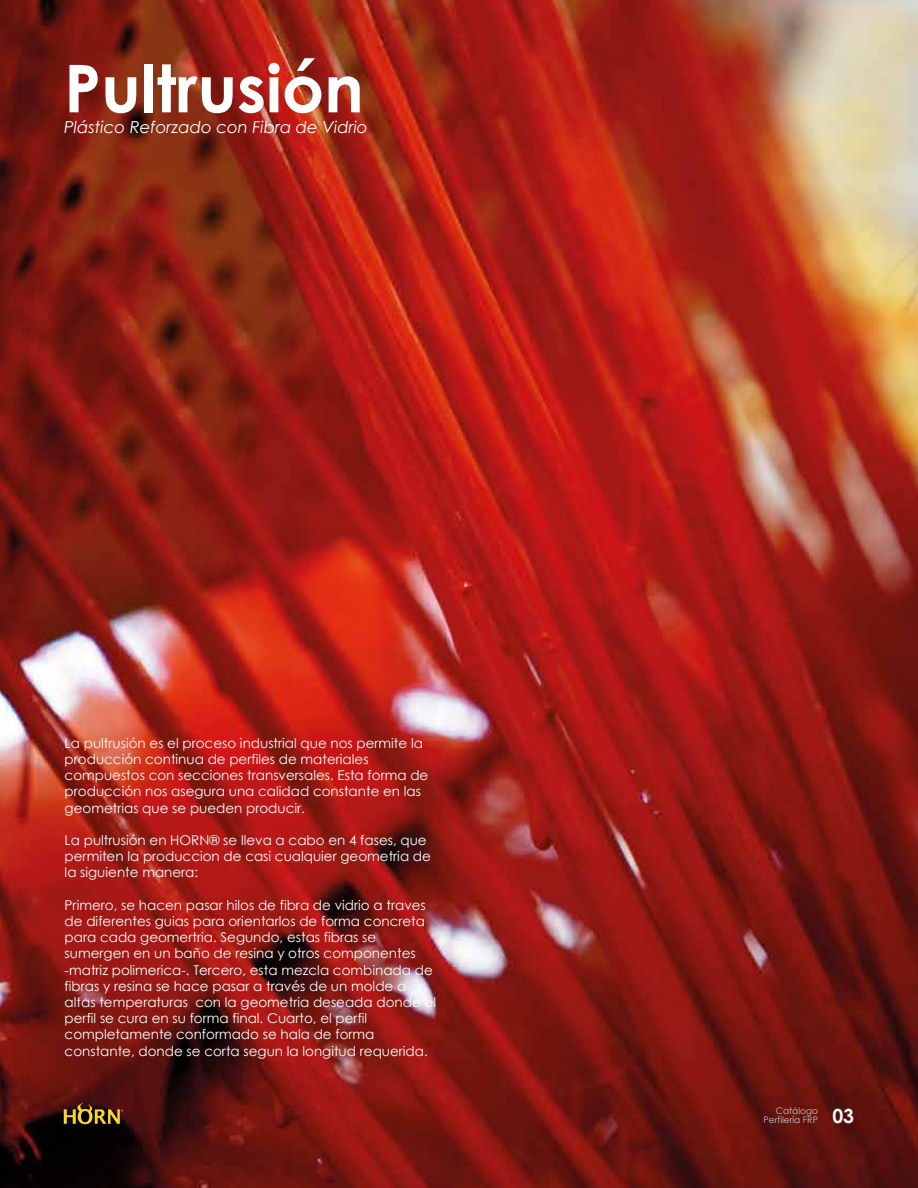
<style>
.page{position:relative;width:918px;height:1188px;background:#fff}
.page>*{position:absolute;margin:0;border:0;box-sizing:border-box;transform-origin:0 0}
.t1{font:700 66px "Century Gothic";color:#fff}
.t2{font:700 19.5px "Century Gothic";color:#f6f5f5}
.t3{font:italic 16.5px "Century Gothic";color:#fff}
.t4{font:13.5px/16.2px "Century Gothic";color:#fff}
.t5{font:9px/9px "Century Gothic";color:#c7c6c6;text-align:right}
</style>
<div class="page">
<img style="left:0;top:0;width:918px;height:1188px">
<svg style="left:64px;top:1102px;width:59px;height:22px"></svg>
<h1 class="t1" style="left:64px;top:38px;width:301px">Pultrusión</h1>
<p class="t3" style="left:64px;top:116px;width:305px">Plástico Reforzado con Fibra de Vidrio</p>
<p class="t4" style="left:65px;top:735px;width:365px">La pultrusión es el proceso industrial que nos permite la producción continua de perfiles de materiales compuestos con secciones transversales. Esta forma de producción nos asegura una calidad constante en las geometrias que se pueden producir.</p>
<p class="t4" style="left:65px;top:832px;width:368px">La pultrusión en HORN® se lleva a cabo en 4 fases, que permiten la produccion de casi cualquier geometria de la siguiente manera:</p>
<p class="t4" style="left:65px;top:897px;width:373px">Primero, se hacen pasar hilos de fibra de vidrio a traves de diferentes guias para orientarlos de forma concreta para cada geomertria. Segundo, estas fibras se sumergen en un baño de resina y otros componentes -matriz polimerica-. Tercero, esta mezcla combinada de fibras y resina se hace pasar a través de un molde a altas temperaturas con la geometria deseada donde el perfil se cura en su forma final. Cuarto, el perfil completamente conformado se hala de forma constante, donde se corta segun la longitud requerida.</p>
<p class="t5" style="left:764px;top:1106px;width:56px">Catálogo<br>Perfilería FRP</p>
<h2 class="t2" style="left:832px;top:1101px;width:23px">03</h2>
</div>
